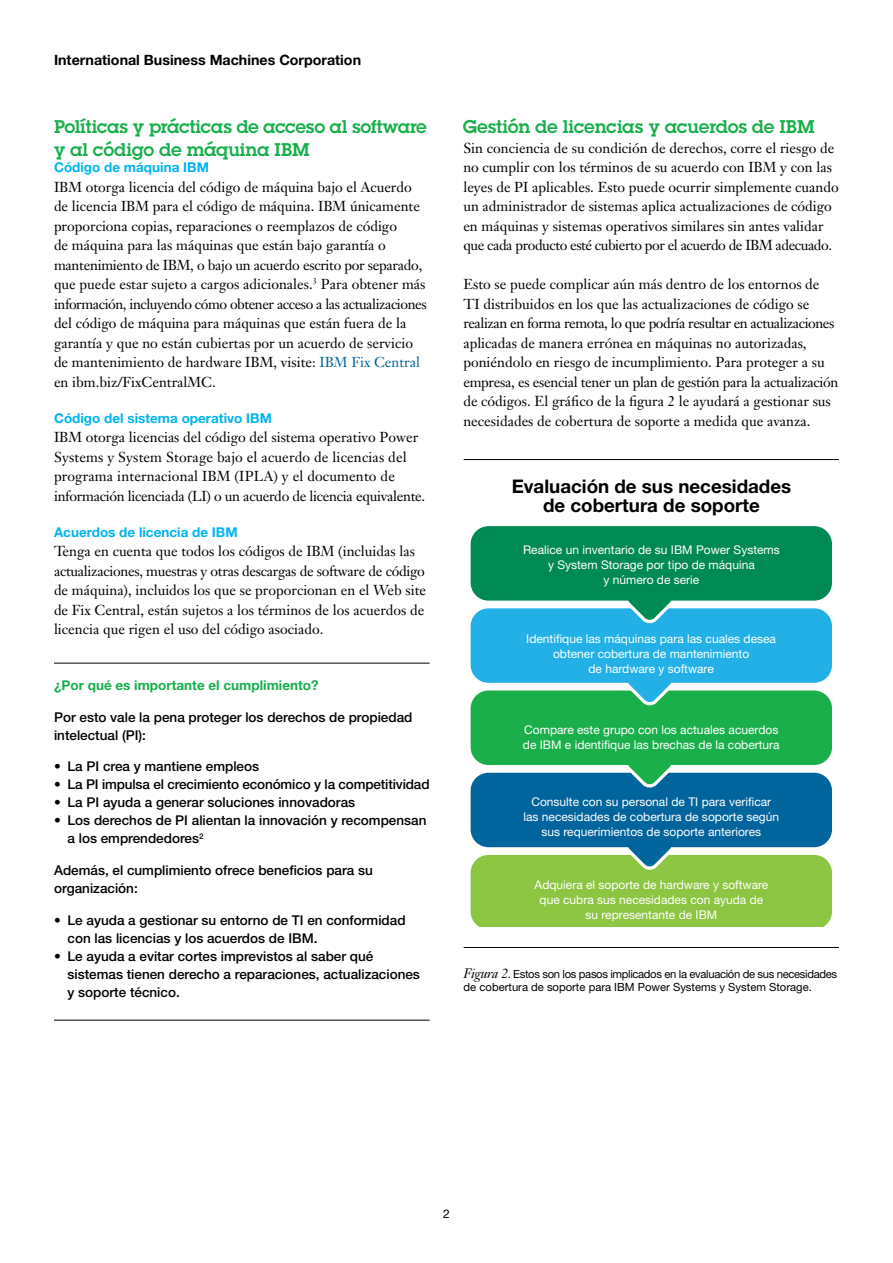
<style>
.page{position:relative;width:893px;height:1263px;background:#fff}
.page>*{position:absolute;margin:0;border:0;box-sizing:border-box;transform-origin:0 0}
.t1{font:700 18.75px/19.5px "Helvetica Neue";color:#000;text-align:center}
.t2{font:18px/22.5px "Lubalin Demifor IBM";color:#16af4b}
.t3{font:14.25px/19.5px "Janson Text LT Pro";color:#000}
.t4{font:700 14.25px "Helvetica Neue";color:#000}
.t5{font:500 13.5px/18px "Helvetica Neue";color:#000}
.t6{font:700 13.5px "Helvetica Neue";color:#00b3ef}
.t7{font:700 13.5px "Helvetica Neue";color:#16af4b}
.t8{font:12px/15px "Helvetica Neue";color:#fff;text-align:center}
.t9{font:12px "Helvetica Neue";color:#000}
.t10{font:11.25px/13.5px "Helvetica Neue";letter-spacing:-.03em;color:#000}
.s1{color:#00649d}
.s2{font-family:"Janson Text LT Pro";font-style:italic;font-size:13.5px}
</style>
<div class="page">
<hr style="left:464px;top:459px;width:375px;height:1px;background:#000">
<svg style="left:471px;top:833px;width:361px;height:94px;background:#95c956"></svg>
<div style="left:471px;top:773px;width:361px;height:74px;background:#01659d;border-radius:18px"></div>
<svg style="left:621px;top:765px;width:58px;height:23px"></svg>
<div style="left:471px;top:690px;width:361px;height:75px;background:#1aaf4b;border-radius:18px"></div>
<svg style="left:621px;top:683px;width:58px;height:23px"></svg>
<div style="left:471px;top:608px;width:361px;height:75px;background:#22b0e6;border-radius:18px"></div>
<svg style="left:621px;top:601px;width:58px;height:23px"></svg>
<div style="left:471px;top:526px;width:361px;height:75px;background:#008a53;border-radius:18px"></div>
<hr style="left:464px;top:947px;width:375px;height:1px;background:#000">
<hr style="left:54px;top:663px;width:376px;height:1px;background:#000">
<hr style="left:54px;top:1020px;width:376px;height:1px;background:#000">
<p class="t4" style="left:54px;top:51px;width:309px">International Business Machines Corporation</p>
<p class="t2" style="left:54px;top:115px;width:374px">Políticas y prácticas de acceso al software y al código de máquina IBM</p>
<p class="t6" style="left:54px;top:159px;width:156px">Código de máquina IBM</p>
<p class="t3" style="left:54px;top:177px;width:374px">IBM otorga licencia del código de máquina bajo el Acuerdo de licencia IBM para el código de máquina. IBM únicamente proporciona copias, reparaciones o reemplazos de código<br>de máquina para las máquinas que están bajo garantía o mantenimiento de IBM, o bajo un acuerdo escrito por separado, que puede estar sujeto a cargos adicionales.<sup>3</sup> Para obtener más información, incluyendo cómo obtener acceso a las actualizaciones del código de máquina para máquinas que están fuera de la garantía y que no están cubiertas por un acuerdo de servicio de mantenimiento de hardware IBM, visite: <span class="s1">IBM Fix Central </span>en ibm.biz/FixCentralMC.</p>
<p class="t6" style="left:54px;top:409px;width:219px">Código del sistema operativo IBM</p>
<p class="t3" style="left:54px;top:427px;width:373px">IBM otorga licencias del código del sistema operativo Power Systems y System Storage bajo el acuerdo de licencias del programa internacional IBM (IPLA) y el documento de información licenciada (LI) o un acuerdo de licencia equivalente.</p>
<p class="t6" style="left:54px;top:523px;width:185px">Acuerdos de licencia de IBM</p>
<p class="t3" style="left:54px;top:541px;width:374px">Tenga en cuenta que todos los códigos de IBM (incluidas las actualizaciones, muestras y otras descargas de software de código de máquina), incluidos los que se proporcionan en el Web site de Fix Central, están sujetos a los términos de los acuerdos de licencia que rigen el uso del código asociado.</p>
<p class="t7" style="left:54px;top:677px;width:266px">¿Por qué es importante el cumplimiento?</p>
<p class="t5" style="left:54px;top:708px;width:360px">Por esto vale la pena proteger los derechos de propiedad intelectual (PI):</p>
<p class="t5" style="left:54px;top:757px;width:207px">• La PI crea y mantiene empleos</p>
<p class="t5" style="left:54px;top:775px;width:377px">• La PI impulsa el crecimiento económico y la competitividad</p>
<p class="t5" style="left:54px;top:793px;width:303px">• La PI ayuda a generar soluciones innovadoras</p>
<p class="t5" style="left:67px;top:811px;width:360px;text-indent:-14px">• Los derechos de PI alientan la innovación y recompensan a los emprendedores<sup>2</sup></p>
<p class="t5" style="left:54px;top:861px;width:320px">Además, el cumplimiento ofrece beneficios para su organización:</p>
<p class="t5" style="left:67px;top:910px;width:340px;text-indent:-14px">• Le ayuda a gestionar su entorno de TI en conformidad con las licencias y los acuerdos de IBM.</p>
<p class="t5" style="left:67px;top:946px;width:354px;text-indent:-14px">• Le ayuda a evitar cortes imprevistos al saber qué sistemas tienen derecho a reparaciones, actualizaciones y soporte técnico.</p>
<p class="t2" style="left:463px;top:115px;width:353px">Gestión de licencias y acuerdos de IBM</p>
<p class="t3" style="left:463px;top:138px;width:377px">Sin conciencia de su condición de derechos, corre el riesgo de no cumplir con los términos de su acuerdo con IBM y con las leyes de PI aplicables. Esto puede ocurrir simplemente cuando un administrador de sistemas aplica actualizaciones de código en máquinas y sistemas operativos similares sin antes validar que cada producto esté cubierto por el acuerdo de IBM adecuado.</p>
<p class="t3" style="left:463px;top:274px;width:377px">Esto se puede complicar aún más dentro de los entornos de TI distribuidos en los que las actualizaciones de código se realizan en forma remota, lo que podría resultar en actualizaciones aplicadas de manera errónea en máquinas no autorizadas, poniéndolo en riesgo de incumplimiento. Para proteger a su empresa, es esencial tener un plan de gestión para la actualización de códigos. El gráfico de la figura 2 le ayudará a gestionar sus necesidades de cobertura de soporte a medida que avanza.</p>
<h1 class="t1" style="left:512px;top:476px;width:281px">Evaluación de sus necesidades de cobertura de soporte</h1>
<p class="t8" style="left:523px;top:542px;width:258px">Realice un inventario de su IBM Power Systems y System Storage por tipo de máquina<br>y número de serie</p>
<p class="t8" style="left:526px;top:631px;width:251px">Identifique las máquinas para las cuales desea obtener cobertura de mantenimiento<br>de hardware y software</p>
<p class="t8" style="left:523px;top:722px;width:258px;text-align:left">Compare este grupo con los actuales acuerdos de IBM e identifique las brechas de la cobertura</p>
<p class="t8" style="left:523px;top:794px;width:257px">Consulte con su personal de TI para verificar las necesidades de cobertura de soporte según sus requerimientos de soporte anteriores</p>
<p class="t8" style="left:535px;top:877px;width:235px">Adquiera el soporte de hardware y software que cubra sus necesidades con ayuda de su representante de IBM</p>
<p class="t10" style="left:464px;top:966px;width:375px"><span class="s2">Figura 2</span>. Estos son los pasos implicados en la evaluación de sus necesidades de cobertura de soporte para IBM Power Systems y System Storage.</p>
<p class="t9" style="left:443px;top:1207px;width:8px">2</p>
</div>
